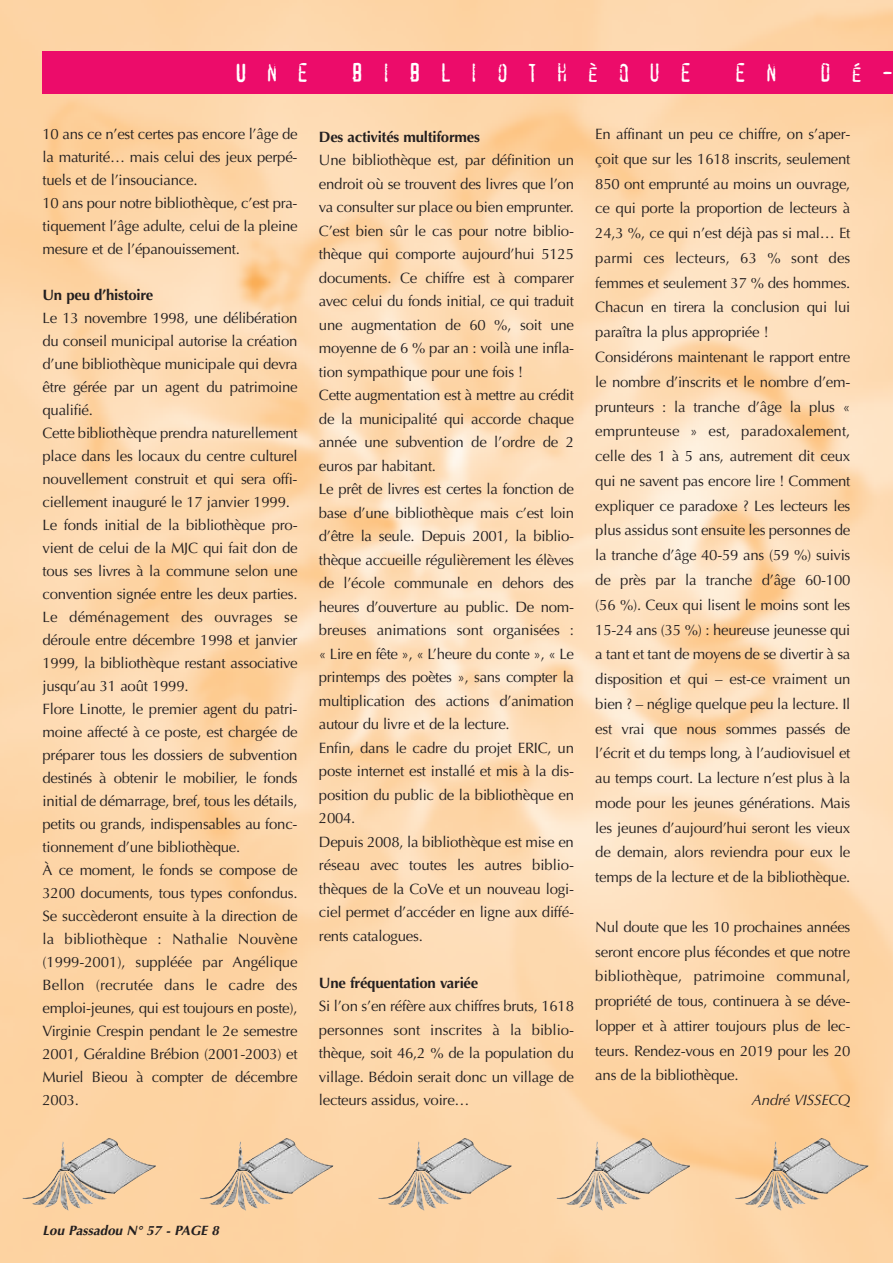
<style>
.page{position:relative;width:893px;height:1263px;background:#fff}
.page>*{position:absolute;margin:0;border:0;box-sizing:border-box;transform-origin:0 0}
.t1{font:24.75px "Confidential";letter-spacing:.75em;color:#fff}
.t2{font:15px/23px "Optima";letter-spacing:-.015em;color:#231f20}
.t3{font:15px "Optima Bold TT";letter-spacing:-.015em;color:#231f20}
.t4{font:15px "Optima Italic TT";letter-spacing:-.015em;color:#231f20}
.t5{font:italic 700 13.5px "Optima";color:#231f20}
</style>
<div class="page">
<img style="left:0;top:0;width:893px;height:1263px">
<img style="left:28px;top:1138px;width:90px;height:7px">
<img style="left:206px;top:1138px;width:89px;height:7px">
<img style="left:384px;top:1138px;width:90px;height:7px">
<img style="left:562px;top:1138px;width:90px;height:7px">
<img style="left:741px;top:1138px;width:90px;height:7px">
<div style="left:43px;top:51px;width:850px;height:43px;background:#ec0c6a"></div>
<h1 class="t1" style="left:235px;top:59px;width:76px">UNE</h1>
<h1 class="t1" style="left:351px;top:59px;width:342px">BIBLIOTHÈQUE</h1>
<h1 class="t1" style="left:734px;top:59px;width:45px">E N</h1>
<h1 class="t1" style="left:820px;top:59px;width:76px">DÉ-</h1>
<p class="t2" style="left:43px;top:124px;width:257px">10 ans ce n’est certes pas encore l’âge de la maturité… mais celui des jeux perpé&shy;tuels et de l’insouciance.<br>10 ans pour notre bibliothèque, c’est pra&shy;tiquement l’âge adulte, celui de la pleine mesure et de l’épanouissement.</p>
<p class="t3" style="left:43px;top:289px;width:112px">Un peu d’histoire</p>
<p class="t2" style="left:43px;top:308px;width:257px">Le 13 novembre 1998, une délibération du conseil municipal autorise la création d’une bibliothèque municipale qui devra être gérée par un agent du patrimoine qualifié.<br>Cette bibliothèque prendra naturellement place dans les locaux du centre culturel nouvellement construit et qui sera offi&shy;ciellement inauguré le 17 janvier 1999.<br>Le fonds initial de la bibliothèque pro&shy;vient de celui de la MJC qui fait don de tous ses livres à la commune selon une convention signée entre les deux parties.<br>Le déménagement des ouvrages se déroule entre décembre 1998 et janvier 1999, la bibliothèque restant associative jusqu’au 31 août 1999.<br>Flore Linotte, le premier agent du patri&shy;moine affecté à ce poste, est chargée de préparer tous les dossiers de subvention destinés à obtenir le mobilier, le fonds initial de démarrage, bref, tous les détails, petits ou grands, indispensables au fonc&shy;tionnement d’une bibliothèque.<br>À ce moment, le fonds se compose de 3200 documents, tous types confondus.<br>Se succèderont ensuite à la direction de la bibliothèque : Nathalie Nouvène (1999-2001), suppléée par Angélique Bellon (recrutée dans le cadre des emploi-jeunes, qui est toujours en poste), Virginie Crespin pendant le 2e semestre 2001, Géraldine Brébion (2001-2003) et Muriel Bieou à compter de décembre 2003.</p>
<p class="t3" style="left:319px;top:130px;width:163px">Des activités multiformes</p>
<p class="t2" style="left:319px;top:150px;width:257px;line-height:23.5px">Une bibliothèque est, par définition un endroit où se trouvent des livres que l’on va consulter sur place ou bien emprunter.<br>C’est bien sûr le cas pour notre biblio&shy;thèque qui comporte aujourd’hui 5125 documents. Ce chiffre est à comparer avec celui du fonds initial, ce qui traduit une augmentation de 60 %, soit une moyenne de 6 % par an : voilà une infla&shy;tion sympathique pour une fois !<br>Cette augmentation est à mettre au crédit de la municipalité qui accorde chaque année une subvention de l’ordre de 2 euros par habitant.<br>Le prêt de livres est certes la fonction de base d’une bibliothèque mais c’est loin d’être la seule. Depuis 2001, la biblio&shy;thèque accueille régulièrement les élèves de l’école communale en dehors des heures d’ouverture au public. De nom&shy;breuses animations sont organisées : « Lire en fête », « L’heure du conte », « Le printemps des poètes », sans compter la multiplication des actions d’animation autour du livre et de la lecture.<br>Enfin, dans le cadre du projet ERIC, un poste internet est installé et mis à la dis&shy;position du public de la bibliothèque en 2004.<br>Depuis 2008, la bibliothèque est mise en réseau avec toutes les autres biblio&shy;thèques de la CoVe et un nouveau logi&shy;ciel permet d’accéder en ligne aux diffé&shy;rents catalogues.</p>
<p class="t3" style="left:319px;top:976px;width:161px">Une fréquentation variée</p>
<p class="t2" style="left:319px;top:996px;width:257px;line-height:23.5px;text-align:justify">Si l’on s’en réfère aux chiffres bruts, 1618 personnes sont inscrites à la biblio&shy;thèque, soit 46,2 % de la population du village. Bédoin serait donc un village de lecteurs assidus, voire…</p>
<p class="t2" style="left:595px;top:123px;width:257px;line-height:24.8px">En affinant un peu ce chiffre, on s’aper&shy;çoit que sur les 1618 inscrits, seulement 850 ont emprunté au moins un ouvrage, ce qui porte la proportion de lecteurs à 24,3 %, ce qui n’est déjà pas si mal… Et parmi ces lecteurs, 63 % sont des femmes et seulement 37 % des hommes.<br>Chacun en tirera la conclusion qui lui paraîtra la plus appropriée !<br>Considérons maintenant le rapport entre le nombre d’inscrits et le nombre d’em&shy;prunteurs : la tranche d’âge la plus « emprunteuse » est, paradoxalement, celle des 1 à 5 ans, autrement dit ceux qui ne savent pas encore lire ! Comment expliquer ce paradoxe ? Les lecteurs les plus assidus sont ensuite les personnes de la tranche d’âge 40-59 ans (59 %) suivis de près par la tranche d’âge 60-100 (56 %). Ceux qui lisent le moins sont les 15-24 ans (35 %) : heureuse jeunesse qui a tant et tant de moyens de se divertir à sa disposition et qui – est-ce vraiment un bien ? – néglige quelque peu la lecture. Il est vrai que nous sommes passés de l’écrit et du temps long, à l’audiovisuel et au temps court. La lecture n’est plus à la mode pour les jeunes générations. Mais les jeunes d’aujourd’hui seront les vieux de demain, alors reviendra pour eux le temps de la lecture et de la bibliothèque.</p>
<p class="t2" style="left:595px;top:916px;width:257px;line-height:24.8px;text-align:justify">Nul doute que les 10 prochaines années seront encore plus fécondes et que notre bibliothèque, patrimoine communal, propriété de tous, continuera à se déve&shy;lopper et à attirer toujours plus de lec&shy;teurs. Rendez-vous en 2019 pour les 20 ans de la bibliothèque.</p>
<p class="t4" style="left:752px;top:1094px;width:100px">André VISSECQ</p>
<p class="t5" style="left:43px;top:1225px;width:181px">Lou Passadou N° 57 - PAGE 8</p>
</div>
